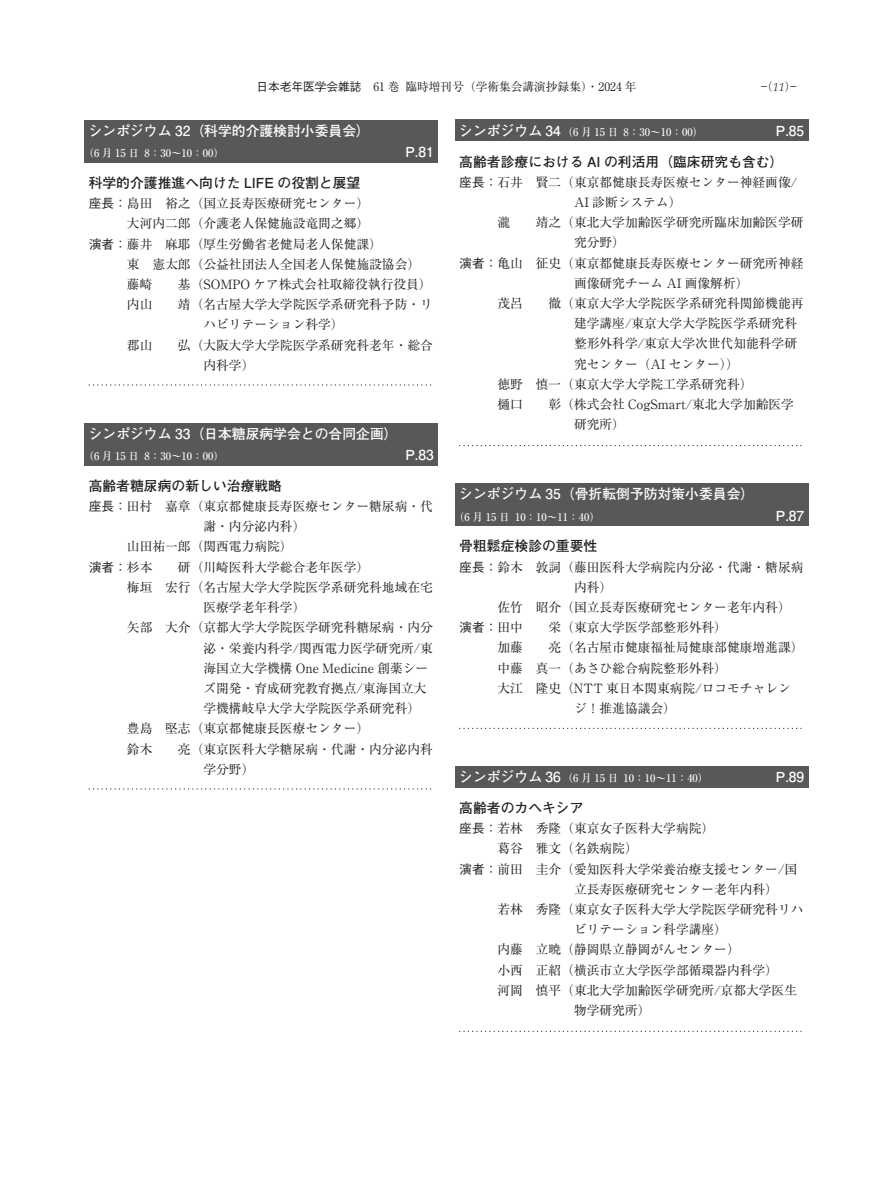
<style>
.page{position:relative;width:893px;height:1191px;background:#fff}
.page>*{position:absolute;margin:0;border:0;box-sizing:border-box;transform-origin:0 0}
.t1{font:700 13.8px "Futo Go B101 Pr 6 N";color:#fff}
.t2{font:700 13.8px "Futo Go B101 Pr 6 N";color:#231f20}
.t3{font:12.75px/20.2px "Ryumin Pr 6 N";color:#231f20}
.t4{font:500 12.75px "Gothic BBB Pr 6 N";color:#231f20}
.t5{font:11.7px "Ryumin Pr 6 N";color:#231f20}
.t6{font:500 11.7px "Gothic BBB Pr 6 N";color:#231f20}
.t7{font:500 10.65px "Ryumin Pr 6 N";color:#fff}
.s1{font-family:"Palatino LT Std";font-weight:300;font-style:italic}
.s2{font-family:"Ryumin Pr 6 N";font-weight:400}
</style>
<div class="page">
<svg style="left:89px;top:385px;width:342px;height:1px"></svg>
<svg style="left:89px;top:788px;width:342px;height:1px"></svg>
<svg style="left:459px;top:445px;width:343px;height:1px"></svg>
<svg style="left:459px;top:728px;width:343px;height:1px"></svg>
<svg style="left:459px;top:1031px;width:343px;height:1px"></svg>
<div style="left:84px;top:120px;width:354px;height:42px;background:#57585a"></div>
<div style="left:84px;top:423px;width:354px;height:42px;background:#57585a"></div>
<div style="left:455px;top:120px;width:353px;height:21px;background:#57585a"></div>
<div style="left:455px;top:483px;width:353px;height:43px;background:#57585a"></div>
<div style="left:455px;top:766px;width:353px;height:21px;background:#57585a"></div>
<p class="t5" style="left:406px;top:78px;width:233px">臨時増刊号（学術集会講演抄録集）・2024 年</p>
<p class="t5" style="left:761px;top:78px;width:37px">)― <span class="s1">11</span> ―(</p>
<p class="t6" style="left:256px;top:77px;width:107px">日本老年医学会雑誌</p>
<p class="t1" style="left:89px;top:119px;width:283px">シンポジウム 32（科学的介護検討小委員会(</p>
<p class="t5" style="left:373px;top:78px;width:28px">61 巻</p>
<p class="t1" style="left:459px;top:119px;width:103px">シンポジウム 34</p>
<p class="t2" style="left:459px;top:150px;width:326px">高齢者診療における AI の利活用（臨床研究も含む(</p>
<p class="t3" style="left:536px;top:171px;width:263px">賢二（東京都健康長寿医療センター神経画像/</p>
<p class="t1" style="left:776px;top:119px;width:30px">P.85</p>
<p class="t7" style="left:562px;top:124px;width:57px">（6 月 15 日</p>
<p class="t7" style="left:624px;top:124px;width:81px">8：30～10：00）</p>
<p class="t1" style="left:405px;top:141px;width:30px">P.81</p>
<p class="t7" style="left:83px;top:145px;width:57px">（6 月 15 日</p>
<p class="t2" style="left:89px;top:171px;width:273px">科学的介護推進へ向けた LIFE の役割と展望</p>
<p class="t3" style="left:165px;top:192px;width:205px">裕之（国立長寿医療研究センター(</p>
<p class="t7" style="left:144px;top:145px;width:81px">8：30～10：00）</p>
<p class="t4" style="left:459px;top:172px;width:65px">座長：<span class="s2">石井</span></p>
<p class="t3" style="left:536px;top:191px;width:269px;text-indent:38px">AI 診断システム(<br>靖之（東北大学加齢医学研究所臨床加齢医学研</p>
<p class="t4" style="left:89px;top:193px;width:65px">座長：<span class="s2">島田</span></p>
<p class="t3" style="left:127px;top:213px;width:244px">大河内二郎（介護老人保健施設竜間之郷(</p>
<p class="t3" style="left:165px;top:233px;width:218px">麻耶（厚生労働省老健局老人保健課(</p>
<p class="t3" style="left:497px;top:212px;width:14px">瀧</p>
<p class="t3" style="left:536px;top:232px;width:269px;text-indent:38px">究分野(<br>征史（東京都健康長寿医療センター研究所神経</p>
<p class="t4" style="left:89px;top:233px;width:65px">演者：<span class="s2">藤井</span></p>
<p class="t4" style="left:459px;top:253px;width:65px">演者：<span class="s2">亀山</span></p>
<p class="t3" style="left:152px;top:253px;width:269px">憲太郎（公益社団法人全国老人保健施設協会(</p>
<p class="t3" style="left:127px;top:253px;width:14px">東</p>
<p class="t3" style="left:127px;top:273px;width:27px">藤崎</p>
<p class="t3" style="left:127px;top:293px;width:27px">内山</p>
<p class="t3" style="left:127px;top:334px;width:27px">郡山</p>
<p class="t3" style="left:178px;top:273px;width:255px">基（SOMPO ケア株式会社取締役執行役員(</p>
<p class="t3" style="left:178px;top:293px;width:256px">靖（名古屋大学大学院医学系研究科予防・リ</p>
<p class="t3" style="left:178px;top:314px;width:256px;text-indent:26px">ハビリテーション科学(<br>弘（大阪大学大学院医学系研究科老年・総合</p>
<p class="t3" style="left:203px;top:354px;width:52px">内科学(</p>
<p class="t1" style="left:89px;top:422px;width:310px">シンポジウム 33（日本糖尿病学会との合同企画(</p>
<p class="t1" style="left:405px;top:443px;width:30px">P.83</p>
<p class="t7" style="left:83px;top:448px;width:57px">（6 月 15 日</p>
<p class="t2" style="left:89px;top:474px;width:195px">高齢者糖尿病の新しい治療戦略</p>
<p class="t3" style="left:165px;top:495px;width:269px">嘉章（東京都健康長寿医療センター糖尿病・代</p>
<p class="t7" style="left:144px;top:448px;width:81px">8：30～10：00）</p>
<p class="t4" style="left:89px;top:496px;width:65px">座長：<span class="s2">田村</span></p>
<p class="t3" style="left:203px;top:516px;width:103px">謝・内分泌内科(</p>
<p class="t3" style="left:127px;top:536px;width:167px">山田祐一郎（関西電力病院(</p>
<p class="t3" style="left:178px;top:556px;width:193px">研（川崎医科大学総合老年医学(</p>
<p class="t4" style="left:89px;top:556px;width:65px">演者：<span class="s2">杉本</span></p>
<p class="t3" style="left:127px;top:576px;width:27px">梅垣</p>
<p class="t3" style="left:127px;top:616px;width:27px">矢部</p>
<p class="t3" style="left:127px;top:717px;width:27px">豊島</p>
<p class="t3" style="left:127px;top:738px;width:27px">鈴木</p>
<p class="t3" style="left:165px;top:576px;width:269px">宏行（名古屋大学大学院医学系研究科地域在宅</p>
<p class="t3" style="left:165px;top:596px;width:269px;text-indent:38px">医療学老年科学(<br>大介（京都大学大学院医学研究科糖尿病・内分</p>
<p class="t3" style="left:203px;top:637px;width:231px">泌・栄養内科学/関西電力医学研究所東/</p>
<p class="t3" style="left:203px;top:657px;width:226px">海国立大学機構 One Medicine 創薬シー</p>
<p class="t3" style="left:203px;top:677px;width:225px">ズ開発・育成研究教育拠点/東海国立大</p>
<p class="t3" style="left:203px;top:697px;width:218px">学機構岐阜大学大学院医学系研究科(</p>
<p class="t3" style="left:165px;top:717px;width:205px">堅志（東京都健康長医療センター(</p>
<p class="t3" style="left:178px;top:738px;width:256px">亮（東京医科大学糖尿病・代謝・内分泌内科</p>
<p class="t3" style="left:203px;top:758px;width:52px">学分野(</p>
<p class="t3" style="left:497px;top:292px;width:27px">茂呂</p>
<p class="t3" style="left:497px;top:373px;width:27px">徳野</p>
<p class="t3" style="left:497px;top:393px;width:27px">樋口</p>
<p class="t3" style="left:548px;top:272px;width:257px;text-indent:26px">画像研究チーム AI 画像解析(<br>徹（東京大学大学院医学系研究科関節機能再</p>
<p class="t3" style="left:574px;top:313px;width:225px">建学講座/東京大学大学院医学系研究科</p>
<p class="t3" style="left:574px;top:333px;width:225px">整形外科学/東京大学次世代知能科学研</p>
<p class="t3" style="left:574px;top:353px;width:166px">究センター（AI センター ((</p>
<p class="t3" style="left:536px;top:373px;width:218px">慎一（東京大学大学院工学系研究科(</p>
<p class="t3" style="left:548px;top:393px;width:247px">彰（株式会社 CogSmart/東北大学加齢医学</p>
<p class="t3" style="left:574px;top:414px;width:52px">研究所(</p>
<p class="t1" style="left:459px;top:483px;width:297px">シンポジウム 35（骨折転倒予防対策小委員会(</p>
<p class="t1" style="left:776px;top:504px;width:30px">P.87</p>
<p class="t7" style="left:454px;top:508px;width:57px">（6 月 15 日</p>
<p class="t2" style="left:459px;top:535px;width:140px">骨粗鬆症検診の重要性</p>
<p class="t3" style="left:536px;top:556px;width:269px">敦詞（藤田医科大学病院内分泌・代謝・糖尿病</p>
<p class="t7" style="left:515px;top:508px;width:86px">10：10～11：40）</p>
<p class="t4" style="left:459px;top:556px;width:65px">座長：<span class="s2">鈴木</span></p>
<p class="t3" style="left:497px;top:596px;width:27px">佐竹</p>
<p class="t3" style="left:536px;top:576px;width:257px;text-indent:38px">内科(<br>昭介（国立長寿医療研究センター老年内科(</p>
<p class="t4" style="left:459px;top:617px;width:65px">演者：<span class="s2">田中</span></p>
<p class="t3" style="left:548px;top:616px;width:180px">栄（東京大学医学部整形外科(</p>
<p class="t3" style="left:497px;top:637px;width:27px">加藤</p>
<p class="t3" style="left:548px;top:637px;width:257px">亮（名古屋市健康福祉局健康部健康増進課(</p>
<p class="t3" style="left:497px;top:657px;width:27px">中藤</p>
<p class="t3" style="left:536px;top:657px;width:193px">真一（あさひ総合病院整形外科(</p>
<p class="t3" style="left:497px;top:677px;width:27px">大江</p>
<p class="t3" style="left:536px;top:677px;width:257px">隆史（NTT 東日本関東病院/ロコモチャレン</p>
<p class="t3" style="left:574px;top:697px;width:103px">ジ！推進協議会(</p>
<p class="t1" style="left:459px;top:765px;width:103px">シンポジウム 36</p>
<p class="t2" style="left:459px;top:796px;width:126px">高齢者のカヘキシア</p>
<p class="t3" style="left:536px;top:817px;width:180px">秀隆（東京女子医科大学病院(</p>
<p class="t7" style="left:562px;top:770px;width:57px">（6 月 15 日</p>
<p class="t7" style="left:624px;top:770px;width:86px">10：10～11：40）</p>
<p class="t4" style="left:459px;top:818px;width:65px">座長：<span class="s2">若林</span></p>
<p class="t3" style="left:497px;top:838px;width:27px">葛谷</p>
<p class="t3" style="left:536px;top:838px;width:103px">雅文（名鉄病院(</p>
<p class="t1" style="left:776px;top:765px;width:30px">P.89</p>
<p class="t4" style="left:459px;top:858px;width:65px">演者：<span class="s2">前田</span></p>
<p class="t3" style="left:497px;top:898px;width:27px">若林</p>
<p class="t3" style="left:497px;top:938px;width:27px">内藤</p>
<p class="t3" style="left:497px;top:959px;width:27px">小西</p>
<p class="t3" style="left:497px;top:979px;width:27px">河岡</p>
<p class="t3" style="left:536px;top:858px;width:263px">圭介（愛知医科大学栄養治療支援センター国/</p>
<p class="t3" style="left:536px;top:878px;width:269px;text-indent:38px">立長寿医療研究センター老年内科(<br>秀隆（東京女子医科大学大学院医学研究科リハ</p>
<p class="t3" style="left:536px;top:918px;width:205px;text-indent:38px">ビリテーション科学講座(立暁（静岡県立静岡がんセンター(</p>
<p class="t3" style="left:536px;top:959px;width:244px">正紹（横浜市立大学医学部循環器内科学(</p>
<p class="t3" style="left:536px;top:979px;width:263px">慎平（東北大学加齢医学研究所/京都大学医生</p>
<p class="t3" style="left:574px;top:999px;width:78px">物学研究所(</p>
</div>
